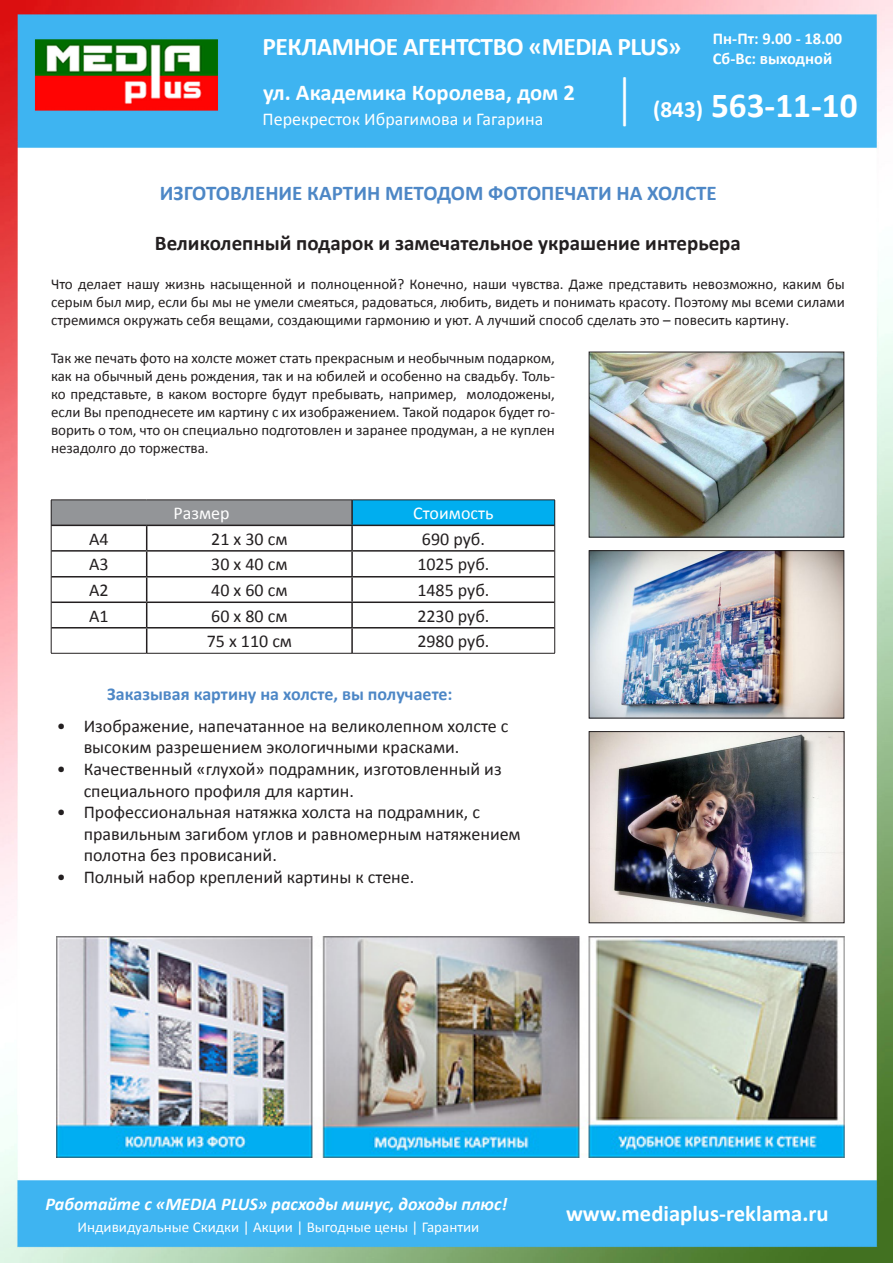
<style>
.page{position:relative;width:893px;height:1263px;background:#fff}
.page>*{position:absolute;margin:0;border:0;box-sizing:border-box;transform-origin:0 0}
.t1{font:700 55.35px "Calibri";color:#fff;scale:.42 1}
.t2{font:700 35.25px "Calibri";color:#fff}
.t3{font:700 25.5px "Calibri";letter-spacing:-.02em;color:#fff}
.t4{font:700 22.65px "Calibri";color:#fff}
.t5{font:700 21px "Calibri";color:#231f20}
.t6{font:700 21px "Calibri";color:#4d87c6}
.t7{font:18px/21.6px "Calibri";color:#231f20}
.t8{font:18px "Calibri";color:#fff}
.t9{font:italic 700 18px "Calibri";color:#fff}
.t10{font:700 18px "Calibri";color:#4d87c6}
.t11{font:700 16.5px/19.8px "Calibri";color:#fff}
.t12{font:15px/18px "Calibri";color:#231f20;text-align:justify}
.t13{font:15px "Calibri";color:#fff}
.s1{font-size:23.4px}
</style>
<div class="page">
<img style="left:0;top:0;width:893px;height:1263px">
<div style="left:51px;top:500px;width:301px;height:25px;background:#939598"></div>
<div style="left:352px;top:500px;width:203px;height:25px;background:#00aeef"></div>
<hr style="left:51px;top:500px;width:96px;height:1px;background:#231f20">
<hr style="left:147px;top:500px;width:205px;height:1px;background:#231f20">
<hr style="left:352px;top:500px;width:203px;height:1px;background:#231f20">
<svg style="left:51px;top:500px;width:1px;height:153px"></svg>
<svg style="left:554px;top:500px;width:1px;height:153px"></svg>
<hr style="left:51px;top:653px;width:96px;height:1px;background:#231f20">
<hr style="left:147px;top:653px;width:205px;height:1px;background:#231f20">
<hr style="left:352px;top:653px;width:203px;height:1px;background:#231f20">
<hr style="left:351px;top:500px;width:2px;height:25px;background:#231f20">
<hr style="left:51px;top:525px;width:96px;height:1px;background:#231f20">
<hr style="left:147px;top:525px;width:205px;height:1px;background:#231f20">
<hr style="left:352px;top:525px;width:203px;height:1px;background:#231f20">
<hr style="left:351px;top:526px;width:2px;height:24px;background:#231f20">
<hr style="left:51px;top:550px;width:96px;height:2px;background:#231f20">
<hr style="left:147px;top:550px;width:205px;height:2px;background:#231f20">
<hr style="left:352px;top:550px;width:203px;height:2px;background:#231f20">
<hr style="left:351px;top:552px;width:2px;height:24px;background:#231f20">
<hr style="left:51px;top:576px;width:96px;height:1px;background:#231f20">
<hr style="left:147px;top:576px;width:205px;height:1px;background:#231f20">
<hr style="left:352px;top:576px;width:203px;height:1px;background:#231f20">
<hr style="left:351px;top:577px;width:2px;height:24px;background:#231f20">
<hr style="left:51px;top:601px;width:96px;height:2px;background:#231f20">
<hr style="left:147px;top:601px;width:205px;height:2px;background:#231f20">
<hr style="left:352px;top:601px;width:203px;height:2px;background:#231f20">
<hr style="left:351px;top:603px;width:2px;height:24px;background:#231f20">
<hr style="left:51px;top:627px;width:96px;height:1px;background:#231f20">
<hr style="left:147px;top:627px;width:205px;height:1px;background:#231f20">
<svg style="left:146px;top:526px;width:1px;height:127px"></svg>
<hr style="left:352px;top:627px;width:203px;height:1px;background:#231f20">
<hr style="left:351px;top:628px;width:2px;height:25px;background:#231f20">
<img style="left:591px;top:552px;width:251px;height:164px">
<div style="left:589px;top:550px;width:255px;height:168px;border:1px solid #231f20"></div>
<img style="left:591px;top:733px;width:251px;height:188px">
<div style="left:589px;top:731px;width:255px;height:192px;border:1px solid #231f20"></div>
<img style="left:591px;top:354px;width:251px;height:181px">
<div style="left:589px;top:352px;width:255px;height:185px;border:1px solid #231f20"></div>
<img style="left:57px;top:936px;width:787px;height:221px">
<p class="t11" style="left:713px;top:29px;width:131px">Пн-Пт: 9.00 - 18.00<br>Сб-Вс: выходной</p>
<h3 class="t3" style="left:263px;top:31px;width:421px">РЕКЛАМНОЕ АГЕНТСТВО «MEDIA PLUS»</h3>
<h3 class="t4" style="left:263px;top:78px;width:313px">ул. Академика Королева, дом 2</h3>
<h1 class="t1" style="left:619px;top:63px;width:28px">|</h1>
<h2 class="t2" style="left:653px;top:82px;width:206px"><span class="s1">(843)</span> 563-11-10</h2>
<p class="t8" style="left:263px;top:107px;width:282px">Перекресток Ибрагимова и Гагарина</p>
<h3 class="t6" style="left:160px;top:179px;width:558px">ИЗГОТОВЛЕНИЕ КАРТИН МЕТОДОМ ФОТОПЕЧАТИ НА ХОЛСТЕ</h3>
<h3 class="t5" style="left:155px;top:229px;width:587px">Великолепный подарок и замечательное украшение интерьера</h3>
<p class="t12" style="left:51px;top:275px;width:795px">Что делает нашу жизнь насыщенной и полноценной? Конечно, наши чувства. Даже представить невозможно, каким бы серым был мир, если бы мы не умели смеяться, радоваться, любить, видеть и понимать красоту. Поэтому мы всеми силами стремимся окружать себя вещами, создающими гармонию и уют. А лучший способ сделать это – повесить картину.</p>
<p class="t12" style="left:51px;top:349px;width:505px">Так же печать фото на холсте может стать прекрасным и необычным подарком, как на обычный день рождения, так и на юбилей и особенно на свадьбу. Толь&shy;ко представьте, в каком восторге будут пребывать, например, молодожены, если Вы преподнесете им картину с их изображением. Такой подарок будет го&shy;ворить о том, что он специально подготовлен и заранее продуман, а не куплен незадолго до торжества.</p>
<p class="t8" style="left:174px;top:502px;width:58px">Размер</p>
<p class="t8" style="left:413px;top:502px;width:82px">Стоимость</p>
<p class="t7" style="left:89px;top:528px;width:21px">А4</p>
<p class="t7" style="left:211px;top:528px;width:78px">21 х 30 см</p>
<p class="t7" style="left:422px;top:528px;width:65px">690 руб.</p>
<p class="t7" style="left:89px;top:554px;width:21px">А3</p>
<p class="t7" style="left:211px;top:554px;width:78px">30 х 40 см</p>
<p class="t7" style="left:417px;top:554px;width:74px">1025 руб.</p>
<p class="t7" style="left:89px;top:579px;width:21px">А2</p>
<p class="t7" style="left:211px;top:579px;width:78px">40 х 60 см</p>
<p class="t7" style="left:417px;top:579px;width:74px">1485 руб.</p>
<p class="t7" style="left:89px;top:605px;width:21px">А1</p>
<p class="t7" style="left:211px;top:605px;width:78px">60 х 80 см</p>
<p class="t7" style="left:417px;top:605px;width:74px">2230 руб.</p>
<p class="t7" style="left:207px;top:631px;width:87px">75 х 110 см</p>
<p class="t7" style="left:417px;top:631px;width:74px">2980 руб.</p>
<p class="t10" style="left:107px;top:683px;width:347px">Заказывая картину на холсте, вы получаете:</p>
<p class="t7" style="left:84px;top:715px;width:426px;text-indent:-27px">• Изображение, напечатанное на великолепном холсте с высоким разрешением экологичными красками.</p>
<p class="t7" style="left:84px;top:758px;width:419px;text-indent:-27px">• Качественный «глухой» подрамник, изготовленный из специального профиля для картин.</p>
<p class="t7" style="left:84px;top:801px;width:439px;text-indent:-27px">• Профессиональная натяжка холста на подрамник, с правильным загибом углов и равномерным натяжением полотна без провисаний.</p>
<p class="t7" style="left:57px;top:866px;width:359px">• Полный набор креплений картины к стене.</p>
<p class="t9" style="left:46px;top:1192px;width:463px">Работайте с «MEDIA PLUS» расходы минус, доходы плюс!</p>
<p class="t13" style="left:78px;top:1217px;width:403px">Индивидуальные Скидки | Акции | Выгодные цены | Гарантии</p>
<h3 class="t4" style="left:566px;top:1199px;width:264px">www.mediaplus-reklama.ru</h3>
</div>
